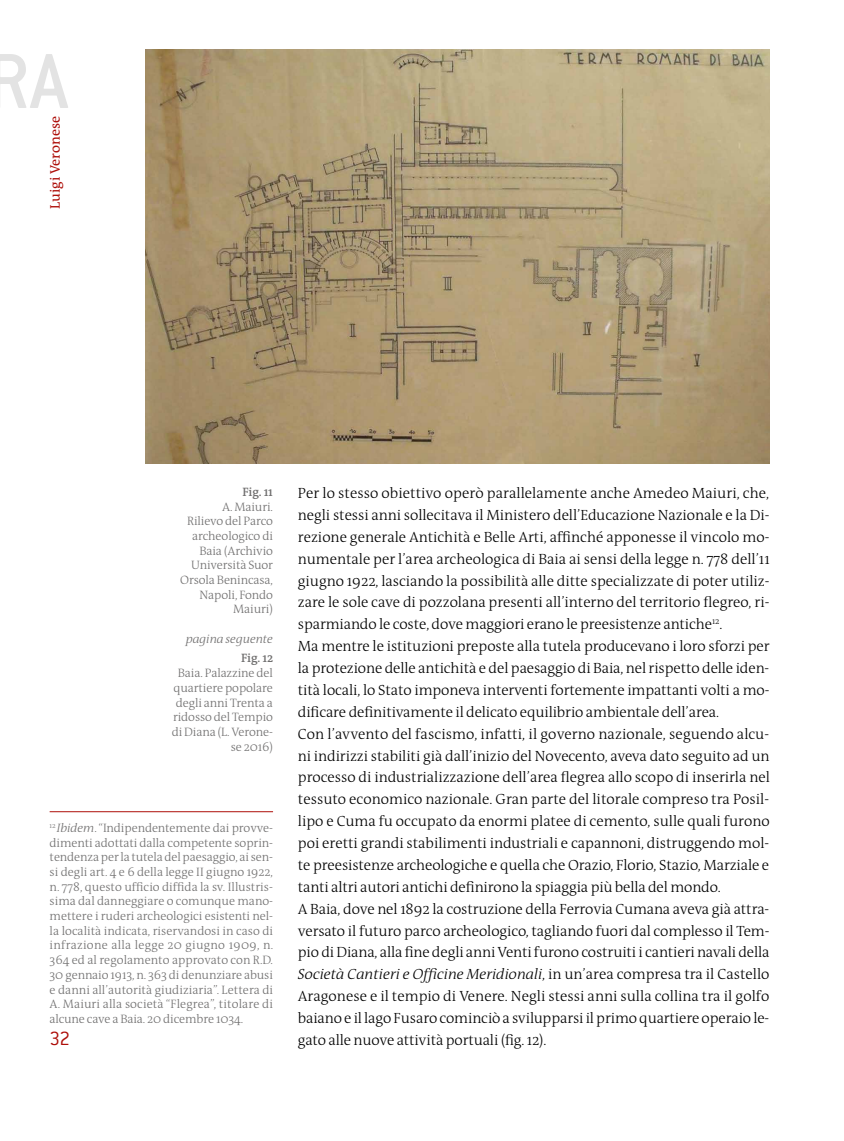
<style>
.page{position:relative;width:844px;height:1141px;background:#fff}
.page>*{position:absolute;margin:0;border:0;box-sizing:border-box;transform-origin:0 0}
.t1{font:500 85.58px "Conduit ITC";color:#e3e3e3}
.t2{font:300 21px "Conduit ITC";color:#ae0f0a}
.t3{font:300 14.88px/21.9px "The Antiqua B3";letter-spacing:-.005em;color:#000}
.t4{font:italic 300 14.88px "The Antiqua B3 i";color:#000}
.t5{font:14px "The Antiqua B5";color:#ae0f0a}
.t6{font:300 12.25px/14.7px "The Antiqua B3";letter-spacing:-.01em;color:#706f6f;text-align:right}
.t7{font:italic 300 12.25px "The Antiqua B3 i";letter-spacing:-.01em;color:#706f6f}
.t8{font:600 12.25px "The Antiqua B6";letter-spacing:-.01em;color:#706f6f}
.s1{font-family:"The Antiqua B3 i";font-style:italic}
.s2{font-family:"The Antiqua B3";font-style:normal}
</style>
<div class="page">
<hr style="left:50px;top:811px;width:223px;height:1px;background:#ae0f0a">
<img style="left:145px;top:50px;width:624px;height:414px">
<h1 class="t1" style="left:-14px;top:33px;width:84px">RA</h1>
<p class="t5" style="left:48px;top:209px;width:94px;rotate:-90deg">Luigi Veronese</p>
<p class="t8" style="left:242px;top:485px;width:32px">Fig. 11</p>
<p class="t6" style="left:180px;top:500px;width:94px">A. Maiuri.<br>Rilievo del Parco archeologico di<br>Baia (Archivio<br>Università Suor<br>Orsola Benincasa,<br>Napoli, Fondo<br>Maiuri)</p>
<p class="t7" style="left:186px;top:632px;width:89px">pagina seguente</p>
<p class="t8" style="left:241px;top:652px;width:33px">Fig. 12</p>
<p class="t6" style="left:172px;top:666px;width:103px">Baia. Palazzine del quartiere popolare degli anni Trenta a ridosso del Tempio di Diana (L. Verone&shy;se 2016)</p>
<p class="t6" style="left:50px;top:821px;width:225px;text-align:justify"><sup>12</sup> <span class="s1">Ibidem</span>. “Indipendentemente dai provve&shy;dimenti adottati dalla competente soprin&shy;tendenza per la tutela del paesaggio, ai sen&shy;si degli art. 4 e 6 della legge II giugno 1922, n. 778, questo ufficio diffida la sv. Illustris&shy;sima dal danneggiare o comunque mano&shy;mettere i ruderi archeologici esistenti nel&shy;la località indicata, riservandosi in caso di infrazione alla legge 20 giugno 1909, n.<br>364 ed al regolamento approvato con R.D.<br>30 gennaio 1913, n. 363 di denunziare abusi e danni all’autorità giudiziaria”. Lettera di A. Maiuri alla società “Flegrea”, titolare di alcune cave a Baia. 20 dicembre 1034.</p>
<h2 class="t2" style="left:50px;top:1027px;width:22px">32</h2>
<p class="t3" style="left:298px;top:483px;width:473px">Per lo stesso obiettivo operò parallelamente anche Amedeo Maiuri, che, negli stessi anni sollecitava il Ministero dell’Educazione Nazionale e la Di&shy;rezione generale Antichità e Belle Arti, affinché apponesse il vincolo mo&shy;numentale per l’area archeologica di Baia ai sensi della legge n. 778 dell’11 giugno 1922, lasciando la possibilità alle ditte specializzate di poter utiliz&shy;zare le sole cave di pozzolana presenti all’interno del territorio flegreo, ri&shy;sparmiando le coste, dove maggiori erano le preesistenze antiche<sup>12</sup>.<br>Ma mentre le istituzioni preposte alla tutela producevano i loro sforzi per la protezione delle antichità e del paesaggio di Baia, nel rispetto delle iden&shy;tità locali, lo Stato imponeva interventi fortemente impattanti volti a mo&shy;dificare definitivamente il delicato equilibrio ambientale dell’area.<br>Con l’avvento del fascismo, infatti, il governo nazionale, seguendo alcu&shy;ni indirizzi stabiliti già dall’inizio del Novecento, aveva dato seguito ad un processo di industrializzazione dell’area flegrea allo scopo di inserirla nel tessuto economico nazionale. Gran parte del litorale compreso tra Posil&shy;lipo e Cuma fu occupato da enormi platee di cemento, sulle quali furono poi eretti grandi stabilimenti industriali e capannoni, distruggendo mol&shy;te preesistenze archeologiche e quella che Orazio, Florio, Stazio, Marziale e tanti altri autori antichi definirono la spiaggia più bella del mondo.<br>A Baia, dove nel 1892 la costruzione della Ferrovia Cumana aveva già attra&shy;versato il futuro parco archeologico, tagliando fuori dal complesso il Tem&shy;pio di Diana, alla fine degli anni Venti furono costruiti i cantieri navali della</p>
<p class="t4" style="left:298px;top:967px;width:473px">Società Cantieri e Officine Meridionali<span class="s2">, in un’area compresa tra il Castello</span></p>
<p class="t3" style="left:298px;top:986px;width:473px;text-align:justify">Aragonese e il tempio di Venere. Negli stessi anni sulla collina tra il golfo baiano e il lago Fusaro cominciò a svilupparsi il primo quartiere operaio le&shy;gato alle nuove attività portuali (fig. 12).</p>
</div>
